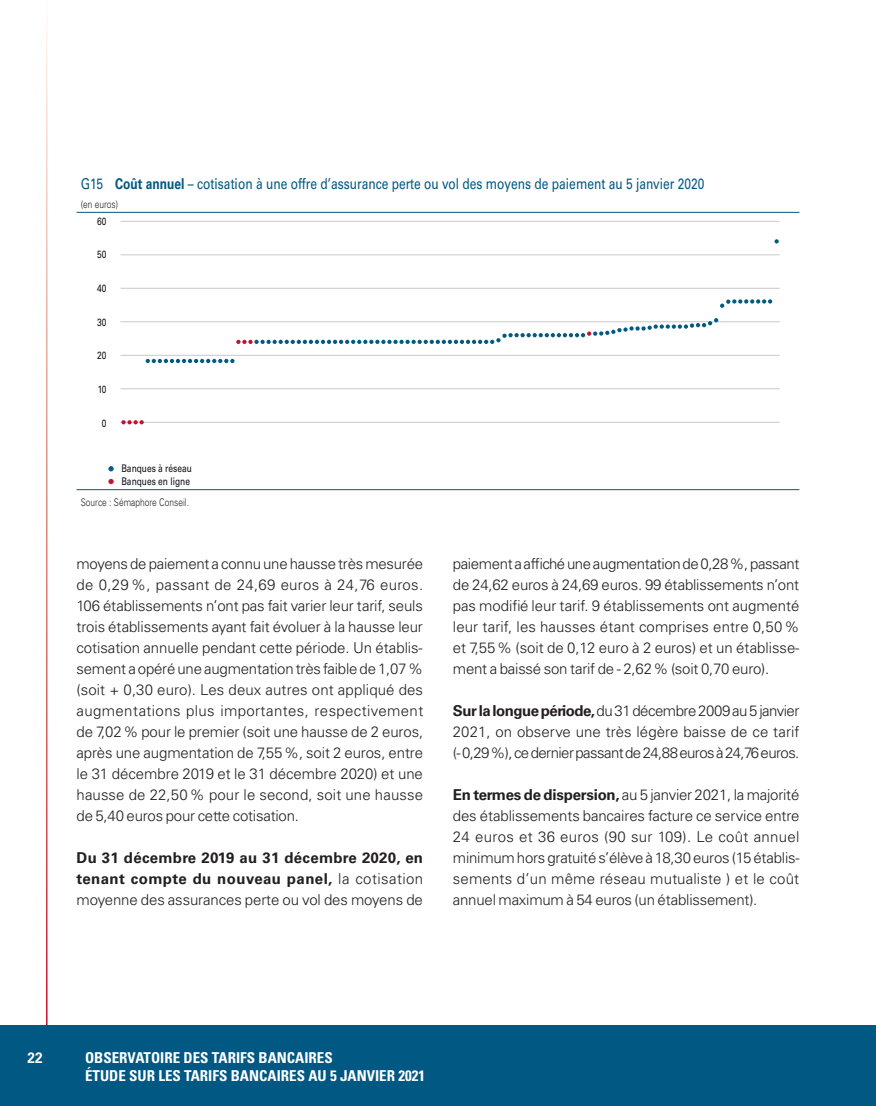
<style>
.page{position:relative;width:876px;height:1106px;background:#fff}
.page>*{position:absolute;margin:0;border:0;box-sizing:border-box;transform-origin:0 0}
.t1{font:300 15px/21px "Univers LT Std";letter-spacing:-.015em;color:#231f20;text-align:justify}
.t2{font:700 15px/21px "Univers LT Std";letter-spacing:.02em;color:#231f20;text-align:justify}
.t3{font:15px "Univers LT Std";color:#005883;scale:.8 1}
.t4{font:700 condensed 15px/18px "Univers LT Std";color:#fff}
.t5{font:700 15px "Univers LT Std";color:#fff;scale:.9 1}
.t6{font:10.5px/12.8px "Univers LT Std";color:#0d0e15;scale:.8 1}
.t7{font:300 10.5px "Univers LT Std";color:#231f20;scale:.8 1}
.s1{font-weight:700}
.s2{font-weight:300}
</style>
<div class="page">
<div style="left:0;top:1025px;width:876px;height:81px;background:#005883"></div>
<hr style="left:77px;top:489px;width:722px;height:1px;background:#005883">
<hr style="left:77px;top:212px;width:722px;height:1px;background:#005883">
<hr style="left:121px;top:422px;width:659px;height:1px;background:#c7c8ca">
<hr style="left:121px;top:388px;width:659px;height:1px;background:#c7c8ca">
<hr style="left:121px;top:355px;width:659px;height:1px;background:#c7c8ca">
<hr style="left:121px;top:321px;width:659px;height:1px;background:#c7c8ca">
<hr style="left:121px;top:288px;width:659px;height:1px;background:#c7c8ca">
<hr style="left:121px;top:254px;width:659px;height:1px;background:#c7c8ca">
<hr style="left:121px;top:221px;width:659px;height:1px;background:#c7c8ca">
<svg style="left:121px;top:420px;width:23px;height:4px"></svg>
<svg style="left:146px;top:359px;width:88px;height:4px"></svg>
<svg style="left:720px;top:299px;width:52px;height:9px"></svg>
<svg style="left:774px;top:239px;width:5px;height:4px"></svg>
<svg style="left:236px;top:318px;width:482px;height:26px"></svg>
<svg style="left:109px;top:466px;width:4px;height:5px"></svg>
<svg style="left:109px;top:479px;width:4px;height:5px"></svg>
<p class="t3" style="left:81px;top:174px;width:781px">G15 <span class="s1">Coût annuel</span> – cotisation à une offre d’assurance perte ou vol des moyens de paiement au 5 janvier 2020</p>
<p class="t7" style="left:81px;top:198px;width:48px">(en euros)</p>
<p class="t6" style="left:97px;top:214px;width:13px">60</p>
<p class="t6" style="left:97px;top:248px;width:13px">50</p>
<p class="t6" style="left:97px;top:282px;width:13px">40</p>
<p class="t6" style="left:97px;top:315px;width:13px">30</p>
<p class="t6" style="left:97px;top:349px;width:13px">20</p>
<p class="t6" style="left:98px;top:383px;width:13px">10</p>
<p class="t6" style="left:102px;top:416px;width:7px">0</p>
<p class="t6" style="left:121px;top:462px;width:90px">Banques à réseau<br>Banques en ligne</p>
<p class="t7" style="left:81px;top:496px;width:137px">Source : Sémaphore Conseil.</p>
<p class="t1" style="left:77px;top:553px;width:348px">moyens de paiement a connu une hausse très mesurée de 0,29%, passant de 24,69 euros à 24,76 euros.<br>106 établissements n’ont pas fait varier leur tarif, seuls trois établissements ayant fait évoluer à la hausse leur cotisation annuelle pendant cette période. Un établis&shy;sement a opéré une augmentation très faible de 1,07% (soit + 0,30 euro). Les deux autres ont appliqué des augmentations plus importantes, respectivement de 7,02% pour le premier (soit une hausse de 2 euros, après une augmentation de 7,55%, soit 2 euros, entre le 31 décembre 2019 et le 31 décembre 2020) et une hausse de 22,50% pour le second, soit une hausse de 5,40 euros pour cette cotisation.</p>
<p class="t2" style="left:77px;top:847px;width:348px">Du 31 décembre 2019 au 31 décembre 2020, en tenant compte du nouveau panel, <span class="s2">la cotisation moyenne des assurances perte ou vol des moyens de</span></p>
<p class="t1" style="left:453px;top:553px;width:348px">paiement a affiché une augmentation de 0,28%, passant de 24,62 euros à 24,69 euros. 99 établissements n’ont pas modifié leur tarif. 9 établissements ont augmenté leur tarif, les hausses étant comprises entre 0,50% et 7,55% (soit de 0,12 euro à 2 euros) et un établisse&shy;ment a baissé son tarif de - 2,62% (soit 0,70 euro).</p>
<p class="t1" style="left:453px;top:700px;width:348px"><span class="s1">Sur la longue période,</span> du 31 décembre 2009 au 5 janvier 2021, on observe une très légère baisse de ce tarif (- 0,29%), ce dernier passant de 24,88 euros à 24,76 euros.</p>
<p class="t1" style="left:453px;top:784px;width:348px"><span class="s1">En termes de dispersion,</span> au 5 janvier 2021, la majorité des établissements bancaires facture ce service entre 24 euros et 36 euros (90 sur 109). Le coût annuel minimum hors gratuité s’élève à 18,30 euros (15 établis&shy;sements d’un même réseau mutualiste ) et le coût annuel maximum à 54 euros (un établissement).</p>
<p class="t5" style="left:28px;top:1049px;width:18px">22</p>
<p class="t4" style="left:85px;top:1049px;width:341px">OBSERVATOIRE DES TARIFS BANCAIRES<br>ÉTUDE SUR LES TARIFS BANCAIRES AU 5 JANVIER 2021</p>
</div>
